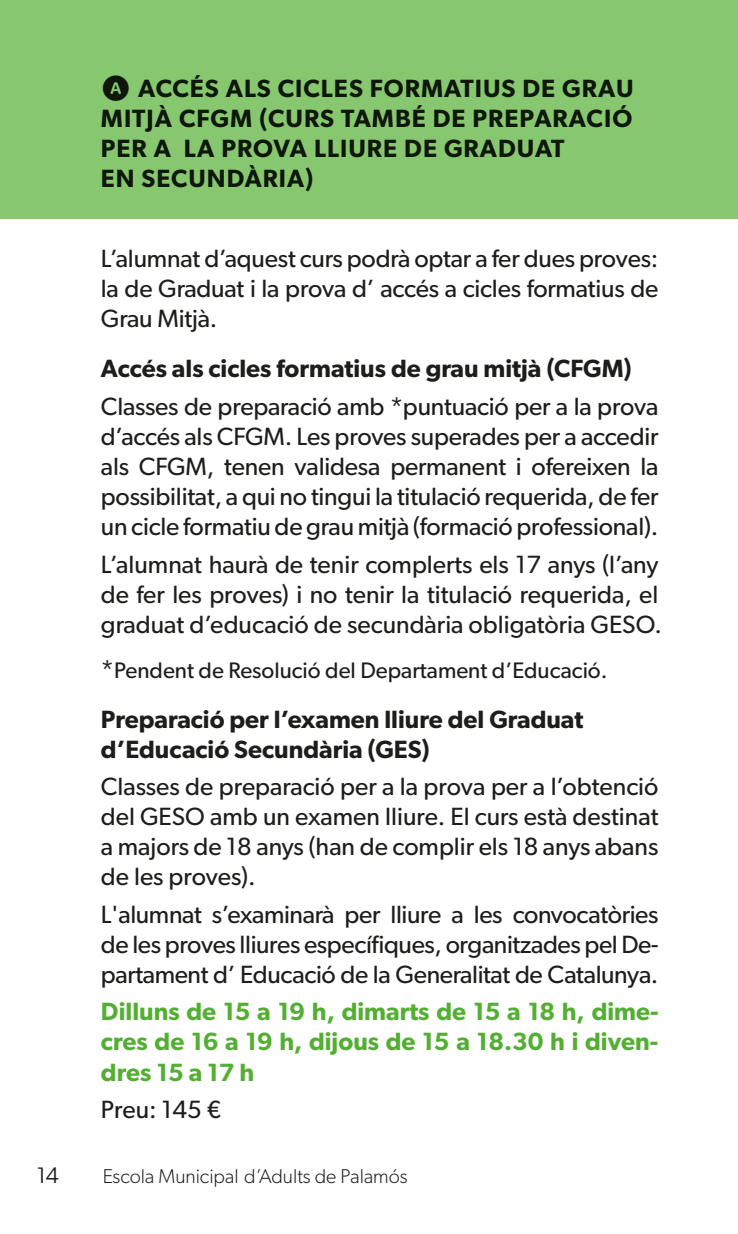
<style>
.page{position:relative;width:738px;height:1234px;background:#fff}
.page>*{position:absolute;margin:0;border:0;box-sizing:border-box;transform-origin:0 0}
.t1{font:25px/30px "Gibson";letter-spacing:-.005em;color:#1d1d1b;text-align:justify}
.t2{font:600 25px/30px "Gibson";color:#1d1d1b}
.t3{font:600 25px/30px "Gibson";letter-spacing:.04em;color:#1d1d1b}
.t4{font:600 25px/30px "Gibson";color:#53af32;text-align:justify}
.t5{font:22.5px "Gibson";color:#1d1d1b}
.t6{font:22.5px "Gibson";color:#1d1d1b}
.t7{font:300 20px "Gibson";color:#1d1d1b}
.s1{font-size:25px}
</style>
<div class="page">
<div style="left:0;top:0;width:737px;height:218px;background:#86c76f"></div>
<p class="t3" style="left:101px;top:73px;width:533px;text-indent:37px">ACCÉS ALS CICLES FORMATIUS DE GRAU<br>MITJÀ CFGM (CURS TAMBÉ DE PREPARACIÓ<br>PER A LA PROVA LLIURE DE GRADUAT<br>EN SECUNDÀRIA)</p>
<p class="t1" style="left:101px;top:243px;width:558px">L’alumnat d’aquest curs podrà optar a fer dues proves: la de Graduat i la prova d’ accés a cicles formatius de Grau Mitjà.</p>
<p class="t2" style="left:101px;top:353px;width:532px">Accés als cicles formatius de grau mitjà (CFGM)</p>
<p class="t1" style="left:101px;top:391px;width:558px">Classes de preparació amb *puntuació per a la prova d’accés als CFGM. Les proves superades per a accedir als CFGM, tenen validesa permanent i ofereixen la possibilitat, a qui no tingui la titulació requerida, de fer un cicle formatiu de grau mitjà (formació professional).</p>
<p class="t1" style="left:101px;top:548px;width:562px;text-align:left">L’alumnat haurà de tenir complerts els 17 anys (l’any de fer les proves) i no tenir la titulació requerida, el graduat d’educació de secundària obligatòria GESO.</p>
<p class="t5" style="left:101px;top:656px;width:508px"><span class="s1">*</span>Pendent de Resolució del Departament d’Educació.</p>
<p class="t2" style="left:101px;top:703px;width:483px">Preparació per l’examen lliure del Graduat d’Educació Secundària (GES)</p>
<p class="t1" style="left:101px;top:771px;width:558px">Classes de preparació per a la prova per a l’obtenció del GESO amb un examen lliure. El curs està destinat a majors de 18 anys (han de complir els 18 anys abans de les proves).</p>
<p class="t1" style="left:101px;top:898px;width:558px">L'alumnat s’examinarà per lliure a les convocatòries de les proves lliures específiques, organitzades pel De&shy;partament d’ Educació de la Generalitat de Catalunya.</p>
<p class="t4" style="left:101px;top:996px;width:558px">Dilluns de 15 a 19 h, dimarts de 15 a 18 h, dime&shy;cres de 16 a 19 h, dijous de 15 a 18.30 h i diven&shy;dres 15 a 17 h</p>
<p class="t1" style="left:101px;top:1093px;width:122px">Preu: 145 €</p>
<p class="t6" style="left:36px;top:1161px;width:24px">14</p>
<p class="t7" style="left:102px;top:1163px;width:307px">Escola Municipal d’Adults de Palamós</p>
</div>
